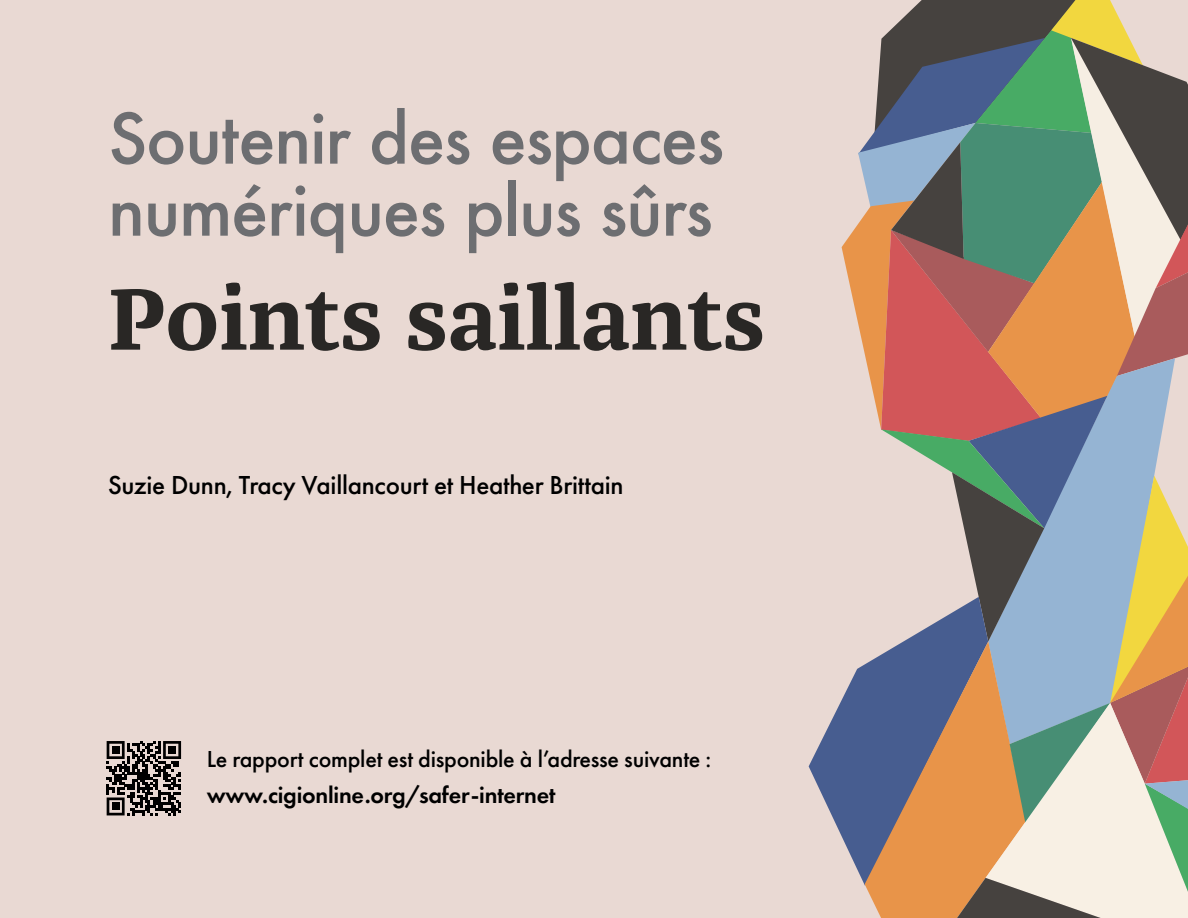
<style>
.page{position:relative;width:1188px;height:918px;background:#e9d9d3}
.page>*{position:absolute;margin:0;border:0;box-sizing:border-box;transform-origin:0 0}
.t1{font:700 90px "Franziska Pro";color:#292725}
.t2{font:500 67.5px/72px "Futura";letter-spacing:-.02em;color:#6d6e71}
.t3{font:500 27px "Futura PT";letter-spacing:-.01em;color:#000}
.t4{font:500 24px "Futura PT";letter-spacing:-.01em;color:#000}
.t5{font:600 24px "Futura PT";letter-spacing:-.01em;color:#000}
</style>
<div class="page">
<svg style="left:809px;top:699px;width:33px;height:138px"></svg>
<svg style="left:842px;top:0;width:346px;height:918px;background:#a6988b"></svg>
<svg style="left:106px;top:741px;width:76px;height:75px"></svg>
<svg style="left:107px;top:741px;width:74px;height:74px"></svg>
<div style="left:112px;top:746px;width:7px;height:8px;background:#000"></div>
<div style="left:168px;top:746px;width:8px;height:8px;background:#000"></div>
<div style="left:112px;top:803px;width:7px;height:7px;background:#000"></div>
<h2 class="t2" style="left:108px;top:102px;width:618px">Soutenir des espaces numériques plus sûrs</h2>
<h1 class="t1" style="left:108px;top:262px;width:659px">Points saillants</h1>
<p class="t3" style="left:108px;top:468px;width:517px">Suzie Dunn, Tracy Vaillancourt et Heather Brittain</p>
<p class="t4" style="left:207px;top:744px;width:506px">Le rapport complet est disponible à l’adresse suivante :</p>
<p class="t5" style="left:207px;top:780px;width:350px">www.cigionline.org/safer-internet</p>
</div>
